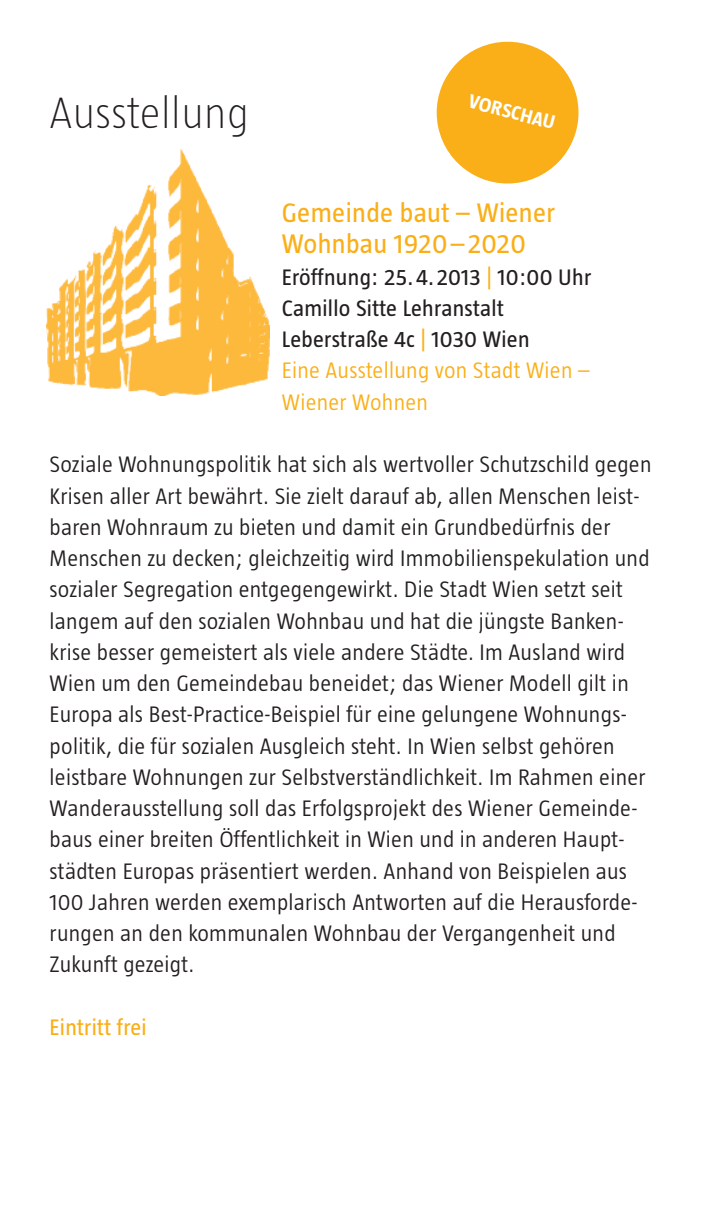
<style>
.page{position:relative;width:709px;height:1205px;background:#fff}
.page>*{position:absolute;margin:0;border:0;box-sizing:border-box;transform-origin:0 0}
.t1{font:200 45px "Taz";letter-spacing:.015em;color:#231f20}
.t2{font:27.5px/31.2px "Taz";letter-spacing:.015em;color:#faaf18}
.t3{font:300 23px/31.2px "Taz";letter-spacing:.015em;color:#231f20}
.t4{font:23px/31.2px "Taz";letter-spacing:.015em;color:#231f20}
.t5{font:23px "Taz";letter-spacing:.015em;color:#faaf18}
.t6{font:700 20px "Taz";color:#fff}
.s1{color:#faaf18}
.s2{font-weight:300;color:#faaf18}
</style>
<div class="page">
<svg style="left:436px;top:41px;width:143px;height:143px"></svg>
<img style="left:47px;top:149px;width:222px;height:247px">
<h1 class="t1" style="left:50px;top:90px;width:201px">Ausstellung</h1>
<p class="t6" style="left:471px;top:91px;width:90px;rotate:14deg">VORSCHAU</p>
<p class="t2" style="left:282px;top:197px;width:274px">Gemeinde baut – Wiener<br>Wohnbau 1920–2020</p>
<p class="t4" style="left:282px;top:261px;width:311px">Eröffnung: 25.4.2013 <span class="s1">|</span> 10:00 Uhr<br>Camillo Sitte Lehranstalt<br>Leberstraße 4c <span class="s1">|</span> 1030 Wien<br><span class="s2">Eine Ausstellung von Stadt Wien –<br>Wiener Wohnen</span></p>
<p class="t3" style="left:50px;top:449px;width:603px">Soziale Wohnungspolitik hat sich als wertvoller Schutzschild gegen Krisen aller Art bewährt. Sie zielt darauf ab, allen Menschen leist&shy;baren Wohnraum zu bieten und damit ein Grundbedürfnis der Menschen zu decken; gleichzeitig wird Immobilienspekulation und sozialer Segregation entgegengewirkt. Die Stadt Wien setzt seit langem auf den sozialen Wohnbau und hat die jüngste Banken&shy;krise besser gemeistert als viele andere Städte. Im Ausland wird Wien um den Gemeindebau beneidet; das Wiener Modell gilt in Europa als Best-Practice-Beispiel für eine gelungene Wohnungs&shy;politik, die für sozialen Ausgleich steht. In Wien selbst gehören leistbare Wohnungen zur Selbstverständlichkeit. Im Rahmen einer Wanderausstellung soll das Erfolgsprojekt des Wiener Gemeinde&shy;baus einer breiten Öffentlichkeit in Wien und in anderen Haupt&shy;städten Europas präsentiert werden. Anhand von Beispielen aus 100 Jahren werden exemplarisch Antworten auf die Herausforde&shy;rungen an den kommunalen Wohnbau der Vergangenheit und Zukunft gezeigt.</p>
<p class="t5" style="left:50px;top:1015px;width:99px">Eintritt frei</p>
</div>
